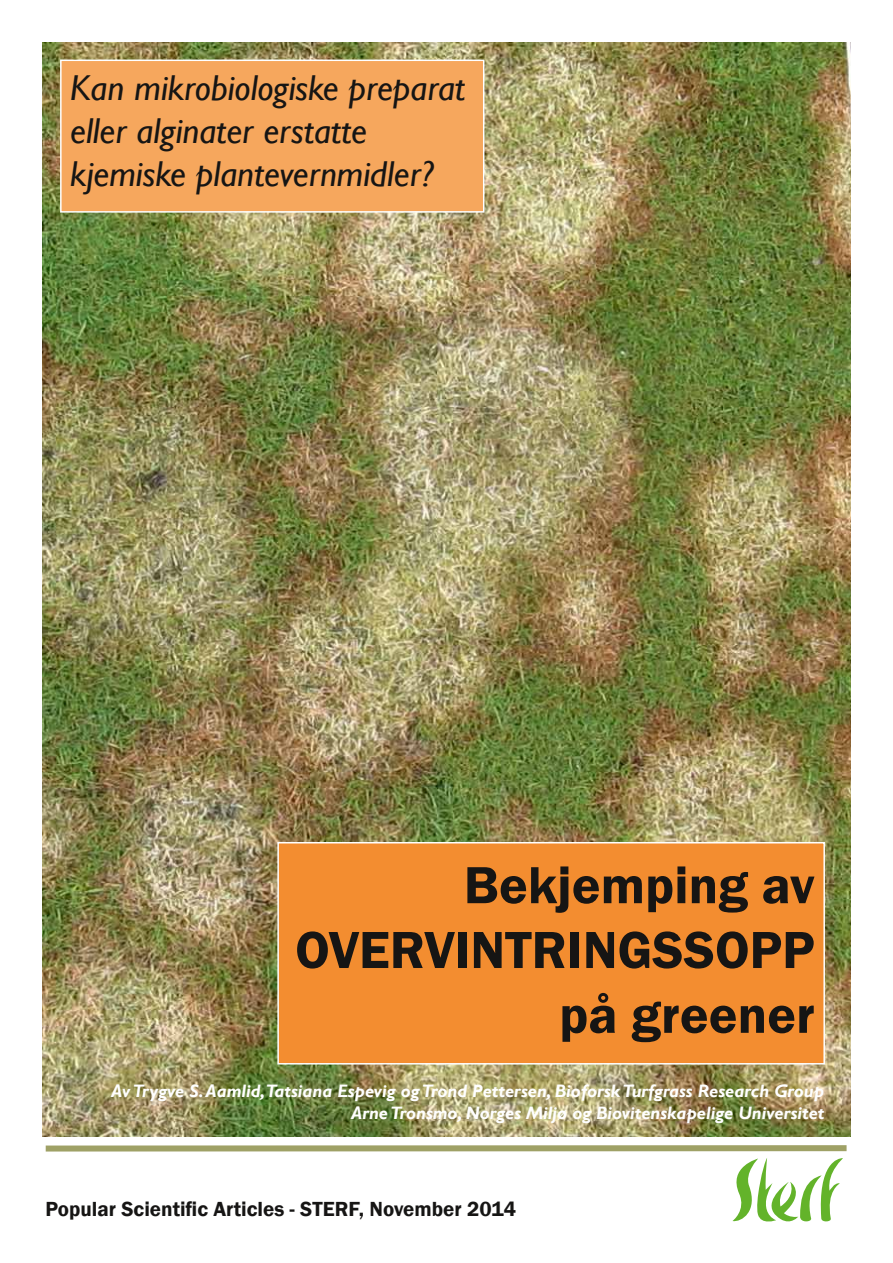
<style>
.page{position:relative;width:893px;height:1263px;background:#fff}
.page>*{position:absolute;margin:0;border:0;box-sizing:border-box;transform-origin:0 0}
.t1{font:600 54px "Franklin Gothic";color:#161514}
.t2{font:italic 36px/43.2px "Gill Sans";color:#161514}
.t3{font:600 21px "Franklin Gothic";color:#161514}
.t4{font:italic 700 18px/21.6px "Gill Sans";color:#fff;text-align:right}
</style>
<div class="page">
<img style="left:43px;top:43px;width:807px;height:1093px">
<svg style="left:732px;top:1158px;width:111px;height:63px"></svg>
<div style="left:46px;top:1145px;width:800px;height:6px;background:#9fa166"></div>
<div style="left:60px;top:60px;width:424px;height:153px;background:#f6a75d;border:2px solid #fff"></div>
<div style="left:277px;top:842px;width:548px;height:222px;background:#f38d30;border:2px solid #fff"></div>
<h2 class="t2" style="left:70px;top:67px;width:396px">Kan mikrobiologiske preparat eller alginater erstatte kjemiske plantevernmidler?</h2>
<h1 class="t1" style="left:464px;top:852px;width:352px">Bekjemping av</h1>
<h1 class="t1" style="left:295px;top:917px;width:486px">overvintr ingssopp</h1>
<h1 class="t1" style="left:559px;top:981px;width:257px">på greener</h1>
<p class="t4" style="left:111px;top:1081px;width:715px">Av Trygve S. Aamlid,Tatsiana Espevig og Trond Pettersen, Bioforsk Turfgrass Research Group<br>Arne Tronsmo, Norges Miljø og Biovitenskapelige Universitet</p>
<p class="t3" style="left:46px;top:1196px;width:472px">Popular Scientific Articles - STERF, November 2014</p>
</div>
